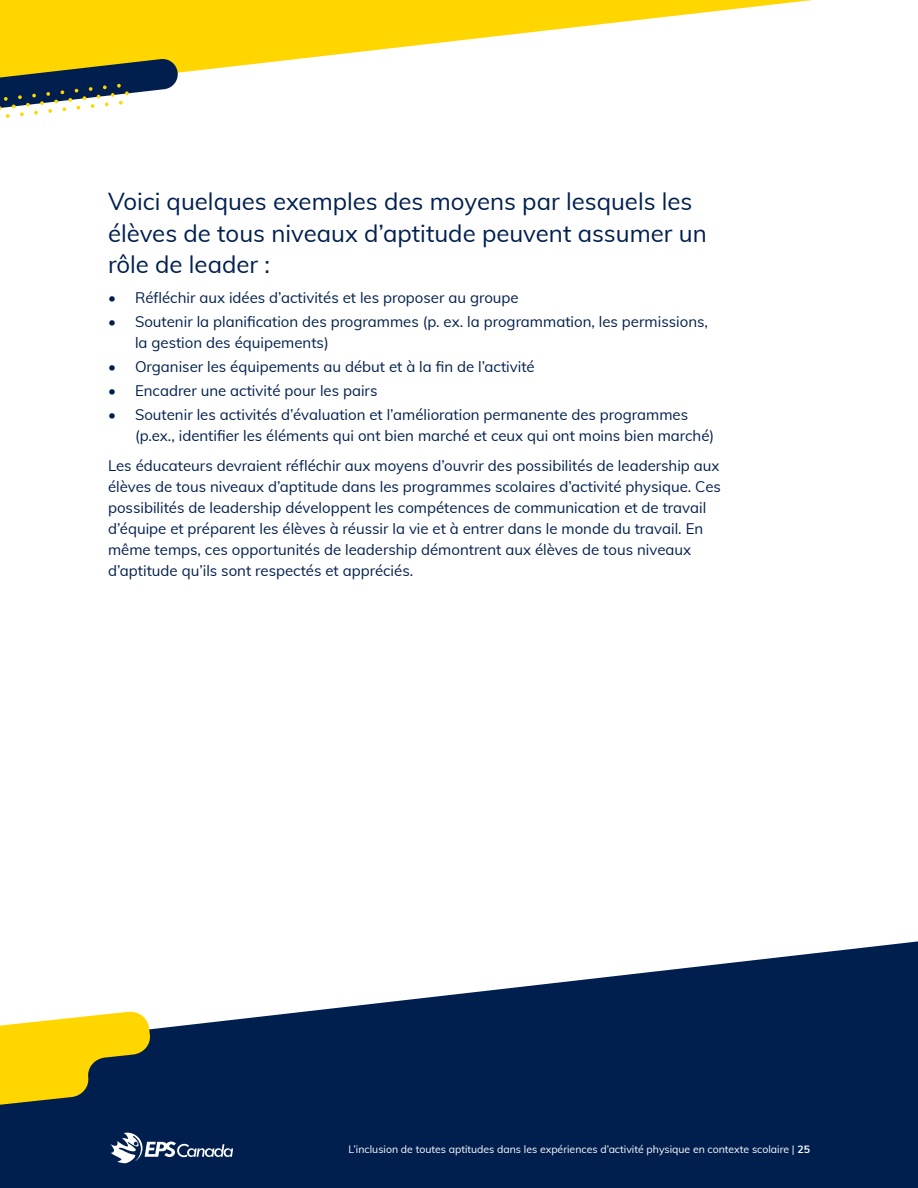
<style>
.page{position:relative;width:918px;height:1188px;background:#fff}
.page>*{position:absolute;margin:0;border:0;box-sizing:border-box;transform-origin:0 0}
.t1{font:24px/31.5px "Muli";color:#001f4e}
.body_copy_-_12_pt_space_after{font:15px/21px "Muli";color:#001f4e}
.t2{font:10.5px "Muli";color:#fff}
.s1{font-weight:700}
</style>
<div class="page">
<svg style="left:0;top:0;width:812px;height:73px;fill:#ffd600"></svg>
<svg style="left:0;top:58px;width:179px;height:60px"></svg>
<svg style="left:0;top:941px;width:918px;height:247px;fill:#001f4e"></svg>
<svg style="left:0;top:1011px;width:151px;height:94px"></svg>
<svg style="left:111px;top:1133px;width:122px;height:30px"></svg>
<h2 class="t1" style="left:108px;top:185px;width:600px">Voici quelques exemples des moyens par lesquels les élèves de tous niveaux d’aptitude peuvent assumer un rôle de leader :</h2>
<p class="body_copy_-_12_pt_space_after" style="left:108px;top:287px;width:412px">• Réfléchir aux idées d’activités et les proposer au groupe</p>
<p class="body_copy_-_12_pt_space_after" style="left:135px;top:311px;width:574px;text-indent:-27px">• Soutenir la planification des programmes (p. ex. la programmation, les permissions, la gestion des équipements)</p>
<p class="body_copy_-_12_pt_space_after" style="left:108px;top:356px;width:428px">• Organiser les équipements au début et à la fin de l’activité</p>
<p class="body_copy_-_12_pt_space_after" style="left:108px;top:380px;width:271px">• Encadrer une activité pour les pairs</p>
<p class="body_copy_-_12_pt_space_after" style="left:135px;top:404px;width:581px;text-indent:-27px">• Soutenir les activités d’évaluation et l’amélioration permanente des programmes (p.ex., identifier les éléments qui ont bien marché et ceux qui ont moins bien marché)</p>
<p class="body_copy_-_12_pt_space_after" style="left:108px;top:455px;width:614px">Les éducateurs devraient réfléchir aux moyens d’ouvrir des possibilités de leadership aux élèves de tous niveaux d’aptitude dans les programmes scolaires d’activité physique. Ces possibilités de leadership développent les compétences de communication et de travail d’équipe et préparent les élèves à réussir la vie et à entrer dans le monde du travail. En même temps, ces opportunités de leadership démontrent aux élèves de tous niveaux d’aptitude qu’ils sont respectés et appréciés.</p>
<p class="t2" style="left:348px;top:1142px;width:463px">L’inclusion de toutes aptitudes dans les expériences d’activité physique en contexte scolaire | <span class="s1">25</span></p>
</div>
